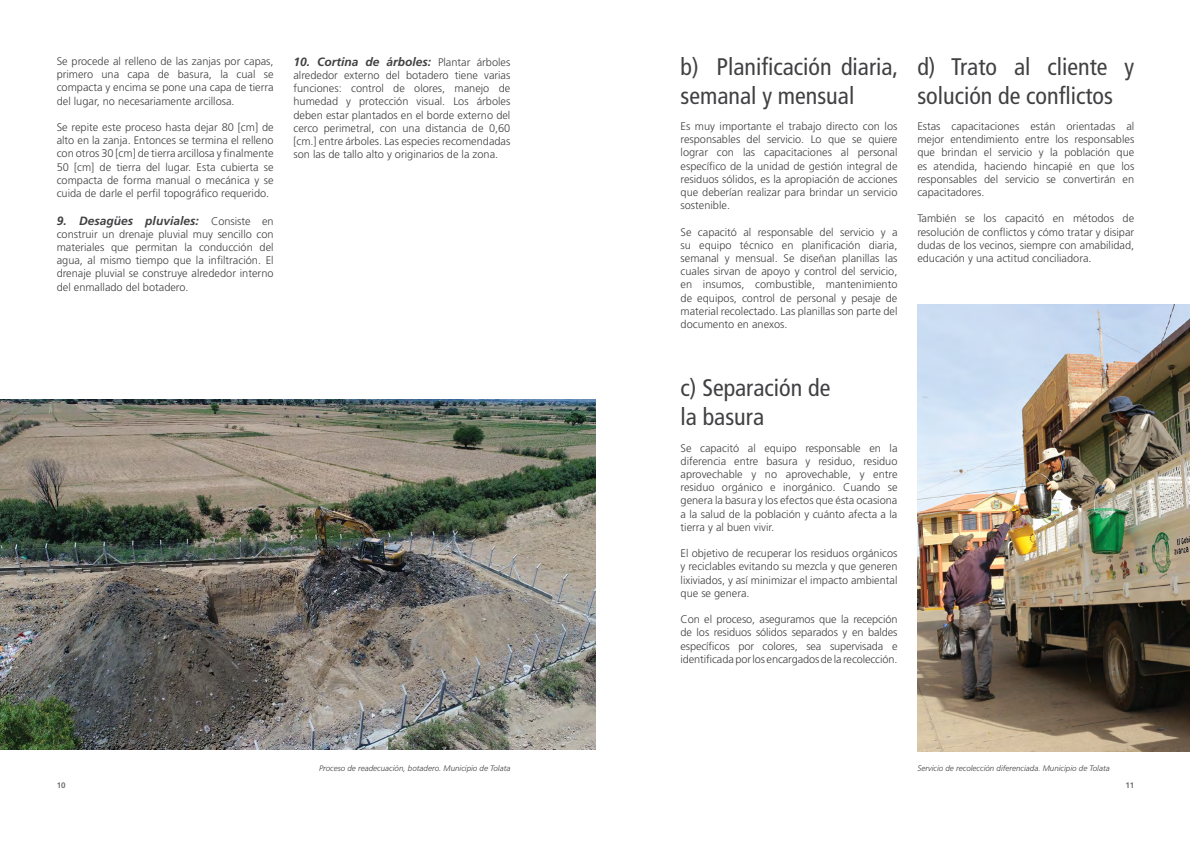
<style>
.page{position:relative;width:1191px;height:842px;background:#fff}
.page>*{position:absolute;margin:0;border:0;box-sizing:border-box;transform-origin:0 0}
.t1{font:condensed 24px/28.8px "Frutiger LT Std";color:#414042}
.t2{font:italic 700 12px "Frutiger LT Std";color:#414042}
.t3{font:300 11px/13.2px "Frutiger LT Std";color:#414042;text-align:justify}
.t4{font:italic 300 8px "Frutiger LT Std";color:#414042}
.t5{font:700 8px "Frutiger LT Std";color:#6d6e71}
.s1{font-weight:300;font-style:normal;font-size:11px}
</style>
<div class="page">
<img style="left:0;top:400px;width:595px;height:350px">
<img style="left:917px;top:305px;width:273px;height:446px">
<p class="t3" style="left:57px;top:55px;width:218px">Se procede al relleno de las zanjas por capas, primero una capa de basura, la cual se compacta y encima se pone una capa de tierra del lugar, no necesariamente arcillosa.</p>
<p class="t3" style="left:57px;top:121px;width:218px">Se repite este proceso hasta dejar 80 [cm] de alto en la zanja. Entonces se termina el relleno con otros 30 [cm] de tierra arcillosa y finalmente 50 [cm] de tierra del lugar. Esta cubierta se compacta de forma manual o mecánica y se cuida de darle el perfil topográfico requerido.</p>
<p class="t2" style="left:57px;top:213px;width:218px">9. Desagües pluviales: <span class="s1">Consiste en</span></p>
<p class="t3" style="left:57px;top:228px;width:218px">construir un drenaje pluvial muy sencillo con materiales que permitan la conducción del agua, al mismo tiempo que la infiltración. El drenaje pluvial se construye alrededor interno del enmallado del botadero.</p>
<p class="t2" style="left:293px;top:54px;width:218px">10. Cortina de árboles: <span class="s1">Plantar árboles</span></p>
<p class="t3" style="left:293px;top:69px;width:218px">alrededor externo del botadero tiene varias funciones: control de olores, manejo de humedad y protección visual. Los árboles deben estar plantados en el borde externo del cerco perimetral, con una distancia de 0,60 [cm.] entre árboles. Las especies recomendadas son las de tallo alto y originarios de la zona.</p>
<p class="t4" style="left:319px;top:764px;width:193px">Proceso de readecuación, botadero. Municipio de Tolata</p>
<h1 class="t1" style="left:680px;top:52px;width:219px">b) Planificación diaria, semanal y mensual</h1>
<p class="t3" style="left:680px;top:120px;width:218px">Es muy importante el trabajo directo con los responsables del servicio. Lo que se quiere lograr con las capacitaciones al personal específico de la unidad de gestión integral de residuos sólidos, es la apropiación de acciones que deberían realizar para brindar un servicio sostenible.</p>
<p class="t3" style="left:680px;top:225px;width:218px">Se capacitó al responsable del servicio y a su equipo técnico en planificación diaria, semanal y mensual. Se diseñan planillas las cuales sirvan de apoyo y control del servicio, en insumos, combustible, mantenimiento de equipos, control de personal y pesaje de material recolectado. Las planillas son parte del documento en anexos.</p>
<h1 class="t1" style="left:680px;top:374px;width:151px">c) Separación de la basura</h1>
<p class="t3" style="left:680px;top:441px;width:218px">Se capacitó al equipo responsable en la diferencia entre basura y residuo, residuo aprovechable y no aprovechable, y entre residuo orgánico e inorgánico. Cuando se genera la basura y los efectos que ésta ocasiona a la salud de la población y cuánto afecta a la tierra y al buen vivir.</p>
<p class="t3" style="left:680px;top:547px;width:218px">El objetivo de recuperar los residuos orgánicos y reciclables evitando su mezcla y que generen lixiviados, y así minimizar el impacto ambiental que se genera.</p>
<p class="t3" style="left:680px;top:613px;width:218px">Con el proceso, aseguramos que la recepción de los residuos sólidos separados y en baldes específicos por colores, sea supervisada e identificada por los encargados de la recolección.</p>
<h1 class="t1" style="left:917px;top:52px;width:218px">d) Trato al cliente y solución de conflictos</h1>
<p class="t3" style="left:917px;top:120px;width:218px">Estas capacitaciones están orientadas al mejor entendimiento entre los responsables que brindan el servicio y la población que es atendida, haciendo hincapié en que los responsables del servicio se convertirán en capacitadores.</p>
<p class="t3" style="left:917px;top:212px;width:218px">También se los capacitó en métodos de resolución de conflictos y cómo tratar y disipar dudas de los vecinos, siempre con amabilidad, educación y una actitud conciliadora.</p>
<p class="t4" style="left:917px;top:764px;width:194px">Servicio de recolección diferenciada. Municipio de Tolata</p>
<p class="t5" style="left:57px;top:781px;width:10px">10</p>
<p class="t5" style="left:1125px;top:781px;width:10px">11</p>
</div>
